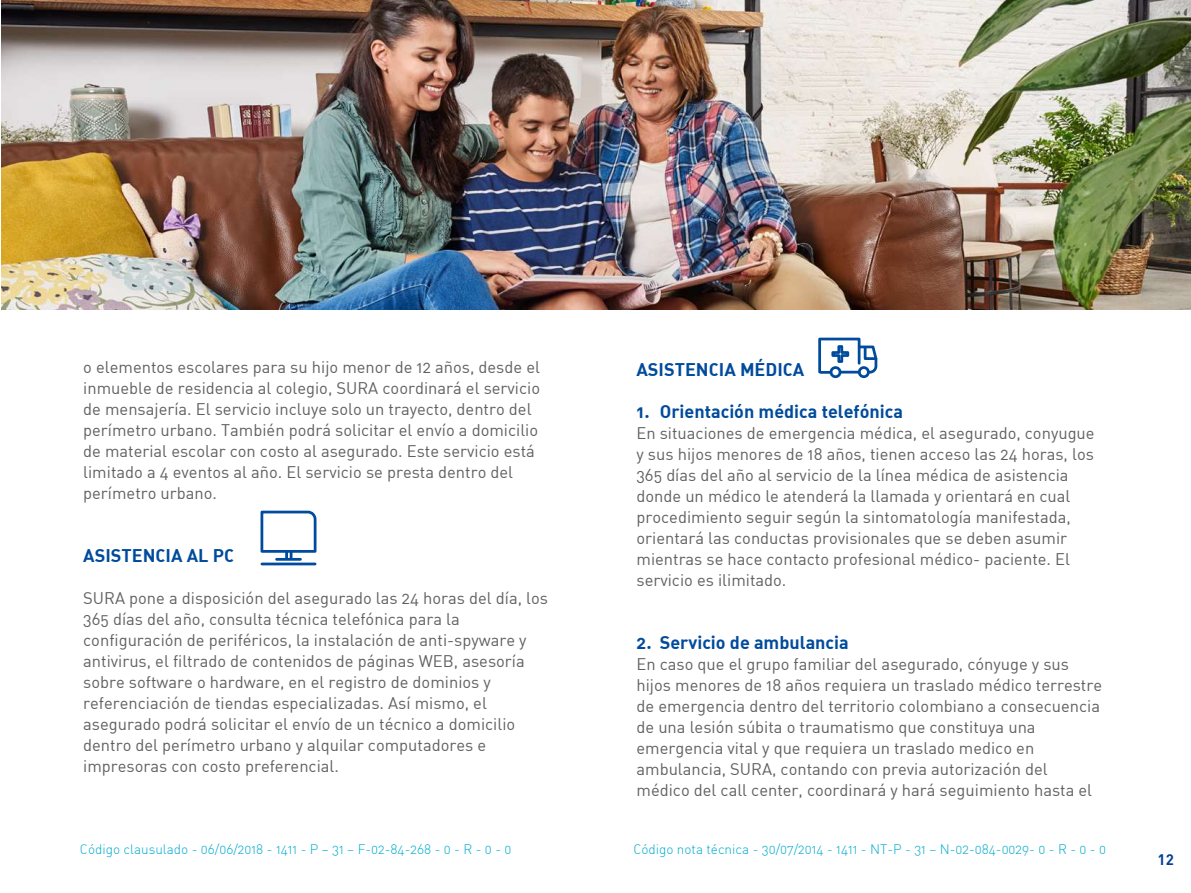
<style>
.page{position:relative;width:1191px;height:893px;background:#fff}
.page>*{position:absolute;margin:0;border:0;box-sizing:border-box;transform-origin:0 0}
.t1{font:18px "DIN Bold Alternate";color:#004b9c}
.t2{font:16.5px/21px "DIN Regular Alternate";color:#606060}
.t3{font:15px "DIN Bold";color:#004193}
.t4{font:13.5px "DIN Light Alternate";color:#00acce}
</style>
<div class="page">
<img style="left:2px;top:0;width:1189px;height:309px">
<div style="left:829px;top:366px;width:12px;height:12px;border:3px solid #004b9c;border-radius:50%"></div>
<div style="left:858px;top:366px;width:11px;height:12px;border:3px solid #004b9c;border-radius:50%"></div>
<svg style="left:818px;top:337px;width:60px;height:38px"></svg>
<hr style="left:262px;top:563px;width:53px;height:2px;background:#004b9c">
<hr style="left:276px;top:558px;width:24px;height:3px;background:#004b9c">
<svg style="left:260px;top:510px;width:57px;height:48px"></svg>
<p class="t2" style="left:83px;top:356px;width:458px">o elementos escolares para su hijo menor de 12 años, desde el inmueble de residencia al colegio, SURA coordinará el servicio de mensajería. El servicio incluye solo un trayecto, dentro del perímetro urbano. También podrá solicitar el envío a domicilio de material escolar con costo al asegurado. Este servicio está limitado a 4 eventos al año. El servicio se presta dentro del perímetro urbano.</p>
<p class="t1" style="left:83px;top:544px;width:152px">ASISTENCIA AL PC</p>
<p class="t2" style="left:83px;top:587px;width:466px">SURA pone a disposición del asegurado las 24 horas del día, los 365 días del año, consulta técnica telefónica para la configuración de periféricos, la instalación de anti-spyware y antivirus, el filtrado de contenidos de páginas WEB, asesoría sobre software o hardware, en el registro de dominios y referenciación de tiendas especializadas. Así mismo, el asegurado podrá solicitar el envío de un técnico a domicilio dentro del perímetro urbano y alquilar computadores e impresoras con costo preferencial.</p>
<p class="t1" style="left:636px;top:357px;width:169px">ASISTENCIA MÉDICA</p>
<p class="t1" style="left:636px;top:399px;width:268px">1. Orientación médica telefónica</p>
<p class="t2" style="left:636px;top:422px;width:459px">En situaciones de emergencia médica, el asegurado, conyugue y sus hijos menores de 18 años, tienen acceso las 24 horas, los 365 días del año al servicio de la línea médica de asistencia donde un médico le atenderá la llamada y orientará en cual procedimiento seguir según la sintomatología manifestada, orientará las conductas provisionales que se deben asumir mientras se hace contacto profesional médico- paciente. El servicio es ilimitado.</p>
<p class="t1" style="left:636px;top:630px;width:214px">2. Servicio de ambulancia</p>
<p class="t2" style="left:636px;top:653px;width:467px">En caso que el grupo familiar del asegurado, cónyuge y sus hijos menores de 18 años requiera un traslado médico terrestre de emergencia dentro del territorio colombiano a consecuencia de una lesión súbita o traumatismo que constituya una emergencia vital y que requiera un traslado medico en ambulancia, SURA, contando con previa autorización del médico del call center, coordinará y hará seguimiento hasta el</p>
<p class="t4" style="left:80px;top:840px;width:433px">Código clausulado - 06/06/2018 - 1411 - P – 31 – F-02-84-268 - 0 - R - 0 - 0</p>
<p class="t4" style="left:633px;top:840px;width:474px">Código nota técnica - 30/07/2014 - 1411 - NT-P - 31 – N-02-084-0029- 0 - R - 0 - 0</p>
<p class="t3" style="left:1157px;top:849px;width:18px">12</p>
</div>
